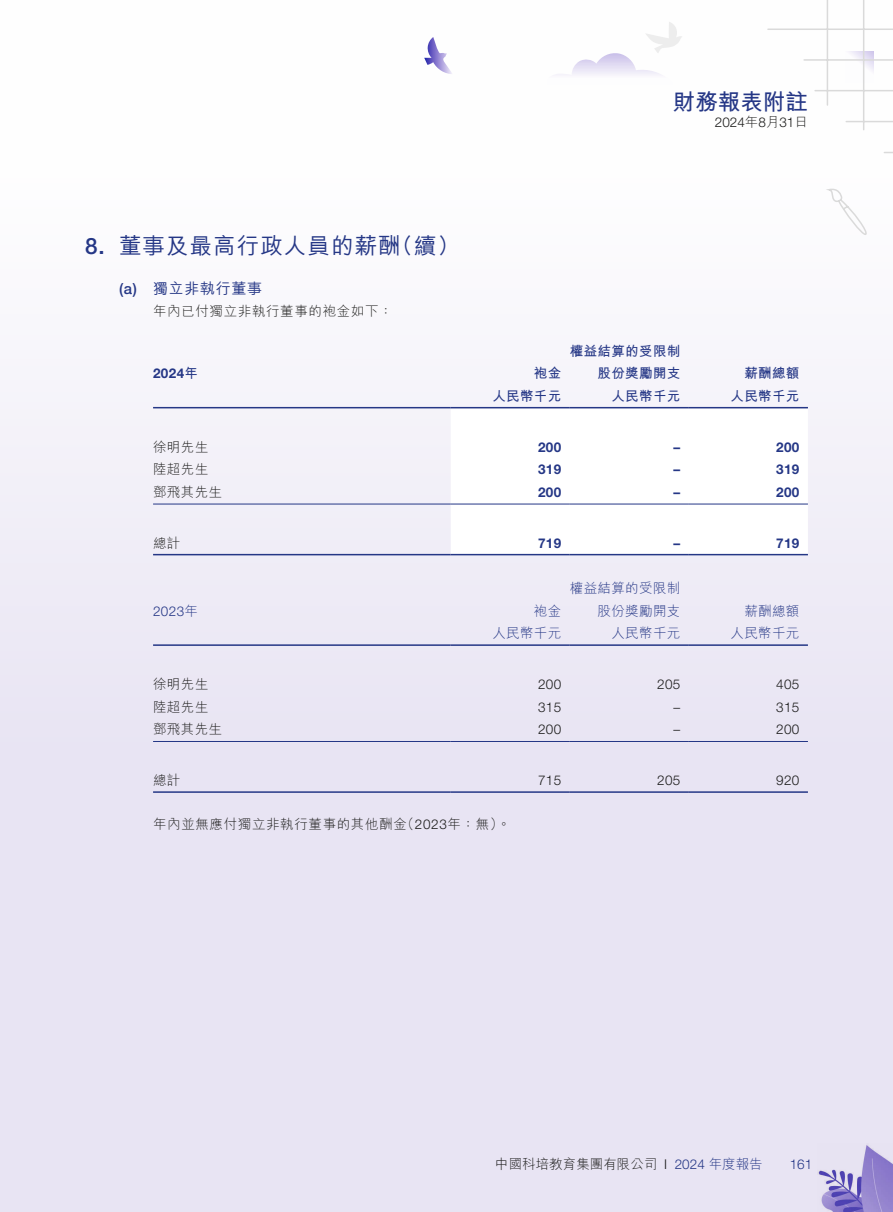
<style>
.page{position:relative;width:893px;height:1212px;background:#fff}
.page>*{position:absolute;margin:0;border:0;box-sizing:border-box;transform-origin:0 0}
.t1{font:500 22.5px "M Hei HK";letter-spacing:.045em;color:#253786}
.t2{font:700 22.5px "M Hei HK";color:#253786}
.t3{font:500 15px "M Hei HK";letter-spacing:.045em;color:#253786}
.t4{font:300 13.5px "M Hei HK";letter-spacing:.045em;color:#1c1c1b}
.t5{font:300 13.5px "Helvetica Neue LT Pro";letter-spacing:.025em;color:#1c1c1b}
.t6{font:700 13.5px/22.5px "M Hei HK";letter-spacing:.025em;color:#253786;text-align:right}
.t7{font:300 13.5px/22.5px "M Hei HK";letter-spacing:.025em;color:#253786;text-align:right}
.t8{font:700 13.5px "Helvetica Neue LT Pro";letter-spacing:.025em;color:#253786}
.t9{font:300 13.5px "M Hei HK";letter-spacing:.025em;color:#1c1c1b}
.t10{font:300 13.5px "M Hei HK";color:#1c1c1b}
.t11{font:300 13.5px "Helvetica Neue LT Pro";letter-spacing:.025em;color:#253786}
.s1{font-family:"M Hei HK"}
.s2{font-family:"Helvetica Neue LT Pro"}
.s3{font-family:"Helvetica Neue LT Pro";color:#253786}
.s4{color:#253786}
</style>
<div class="page">
<div style="left:0;top:0;width:893px;height:1212px;background:linear-gradient(to bottom,#fefffe,#e2ddf0)"></div>
<svg style="left:766px;top:0;width:127px;height:236px"></svg>
<svg style="left:547px;top:22px;width:135px;height:63px"></svg>
<img style="left:818px;top:1143px;width:75px;height:69px">
<svg style="left:424px;top:37px;width:29px;height:37px"></svg>
<svg style="left:451px;top:408px;width:357px;height:146px"></svg>
<hr style="left:153px;top:407px;width:298px;height:1px;background:#253786">
<hr style="left:451px;top:407px;width:119px;height:1px;background:#253786">
<hr style="left:570px;top:407px;width:119px;height:1px;background:#253786">
<hr style="left:689px;top:407px;width:119px;height:1px;background:#253786">
<hr style="left:153px;top:504px;width:298px;height:1px;background:#253786">
<hr style="left:451px;top:504px;width:119px;height:1px;background:#253786">
<hr style="left:570px;top:504px;width:119px;height:1px;background:#253786">
<hr style="left:689px;top:504px;width:119px;height:1px;background:#253786">
<hr style="left:153px;top:554px;width:298px;height:1px;background:#253786">
<hr style="left:451px;top:554px;width:119px;height:1px;background:#253786">
<hr style="left:570px;top:554px;width:119px;height:1px;background:#253786">
<hr style="left:689px;top:554px;width:119px;height:1px;background:#253786">
<hr style="left:153px;top:644px;width:298px;height:2px;background:#253786">
<hr style="left:451px;top:644px;width:119px;height:2px;background:#253786">
<hr style="left:570px;top:644px;width:119px;height:2px;background:#253786">
<hr style="left:689px;top:644px;width:119px;height:2px;background:#253786">
<hr style="left:153px;top:741px;width:298px;height:1px;background:#253786">
<hr style="left:451px;top:741px;width:119px;height:1px;background:#253786">
<hr style="left:570px;top:741px;width:119px;height:1px;background:#253786">
<hr style="left:689px;top:741px;width:119px;height:1px;background:#253786">
<hr style="left:153px;top:791px;width:298px;height:2px;background:#253786">
<hr style="left:451px;top:791px;width:119px;height:2px;background:#253786">
<hr style="left:570px;top:791px;width:119px;height:2px;background:#253786">
<hr style="left:689px;top:791px;width:119px;height:2px;background:#253786">
<h1 class="t2" style="left:673px;top:86px;width:136px">財務報表附註</h1>
<p class="t5" style="left:715px;top:114px;width:95px">2024<span class="s1">年</span>8<span class="s1">月</span>31<span class="s1">日</span></p>
<h1 class="t1" style="left:85px;top:230px;width:377px"><span class="s2">8.</span> 董事及最高行政人員的薪酬（續）</h1>
<p class="t3" style="left:119px;top:277px;width:145px"><span class="s2">(a)</span> 獨立非執行董事</p>
<p class="t4" style="left:153px;top:302px;width:241px">年內已付獨立非執行董事的袍金如下：</p>
<p class="t8" style="left:153px;top:365px;width:46px">2024<span class="s1">年</span></p>
<p class="t6" style="left:534px;top:361px;width:29px">袍金</p>
<p class="t6" style="left:570px;top:339px;width:112px">權益結算的受限制股份獎勵開支</p>
<p class="t6" style="left:744px;top:361px;width:57px">薪酬總額</p>
<p class="t6" style="left:492px;top:384px;width:70px">人民幣千元</p>
<p class="t6" style="left:611px;top:384px;width:70px">人民幣千元</p>
<p class="t6" style="left:730px;top:384px;width:70px">人民幣千元</p>
<p class="t9" style="left:153px;top:437px;width:57px">徐明先生</p>
<p class="t8" style="left:538px;top:439px;width:25px">200</p>
<p class="t8" style="left:674px;top:439px;width:8px">–</p>
<p class="t8" style="left:776px;top:439px;width:25px">200</p>
<p class="t9" style="left:153px;top:460px;width:57px">陸超先生</p>
<p class="t8" style="left:538px;top:461px;width:25px">319</p>
<p class="t8" style="left:674px;top:461px;width:8px">–</p>
<p class="t8" style="left:776px;top:461px;width:25px">319</p>
<p class="t9" style="left:153px;top:482px;width:70px">鄧飛其先生</p>
<p class="t8" style="left:538px;top:484px;width:25px">200</p>
<p class="t8" style="left:674px;top:484px;width:8px">–</p>
<p class="t8" style="left:776px;top:484px;width:25px">200</p>
<p class="t9" style="left:153px;top:533px;width:29px">總計</p>
<p class="t8" style="left:538px;top:534px;width:25px">719</p>
<p class="t8" style="left:674px;top:534px;width:8px">–</p>
<p class="t8" style="left:776px;top:534px;width:25px">719</p>
<p class="t11" style="left:153px;top:603px;width:46px">2023<span class="s1">年</span></p>
<p class="t7" style="left:534px;top:599px;width:29px">袍金</p>
<p class="t7" style="left:570px;top:576px;width:112px">權益結算的受限制股份獎勵開支</p>
<p class="t7" style="left:744px;top:599px;width:57px">薪酬總額</p>
<p class="t7" style="left:492px;top:621px;width:70px">人民幣千元</p>
<p class="t7" style="left:611px;top:621px;width:70px">人民幣千元</p>
<p class="t7" style="left:730px;top:621px;width:70px">人民幣千元</p>
<p class="t9" style="left:153px;top:675px;width:57px">徐明先生</p>
<p class="t5" style="left:538px;top:676px;width:25px">200</p>
<p class="t5" style="left:657px;top:676px;width:25px">205</p>
<p class="t5" style="left:776px;top:676px;width:25px">405</p>
<p class="t9" style="left:153px;top:697px;width:57px">陸超先生</p>
<p class="t5" style="left:538px;top:699px;width:25px">315</p>
<p class="t5" style="left:674px;top:699px;width:8px">–</p>
<p class="t5" style="left:776px;top:699px;width:25px">315</p>
<p class="t9" style="left:153px;top:720px;width:70px">鄧飛其先生</p>
<p class="t5" style="left:538px;top:721px;width:25px">200</p>
<p class="t5" style="left:674px;top:721px;width:8px">–</p>
<p class="t5" style="left:776px;top:721px;width:25px">200</p>
<p class="t9" style="left:153px;top:771px;width:29px">總計</p>
<p class="t5" style="left:538px;top:772px;width:25px">715</p>
<p class="t5" style="left:657px;top:772px;width:25px">205</p>
<p class="t5" style="left:776px;top:772px;width:25px">920</p>
<p class="t4" style="left:153px;top:814px;width:359px">年內並無應付獨立非執行董事的其他酬金（<span class="s2">2023</span>年：無）。</p>
<p class="t10" style="left:495px;top:1154px;width:269px">中國科培教育集團有限公司 <span class="s2">I</span> <span class="s3">2024</span> <span class="s4">年度報告</span></p>
<p class="t11" style="left:790px;top:1156px;width:24px">161</p>
</div>
